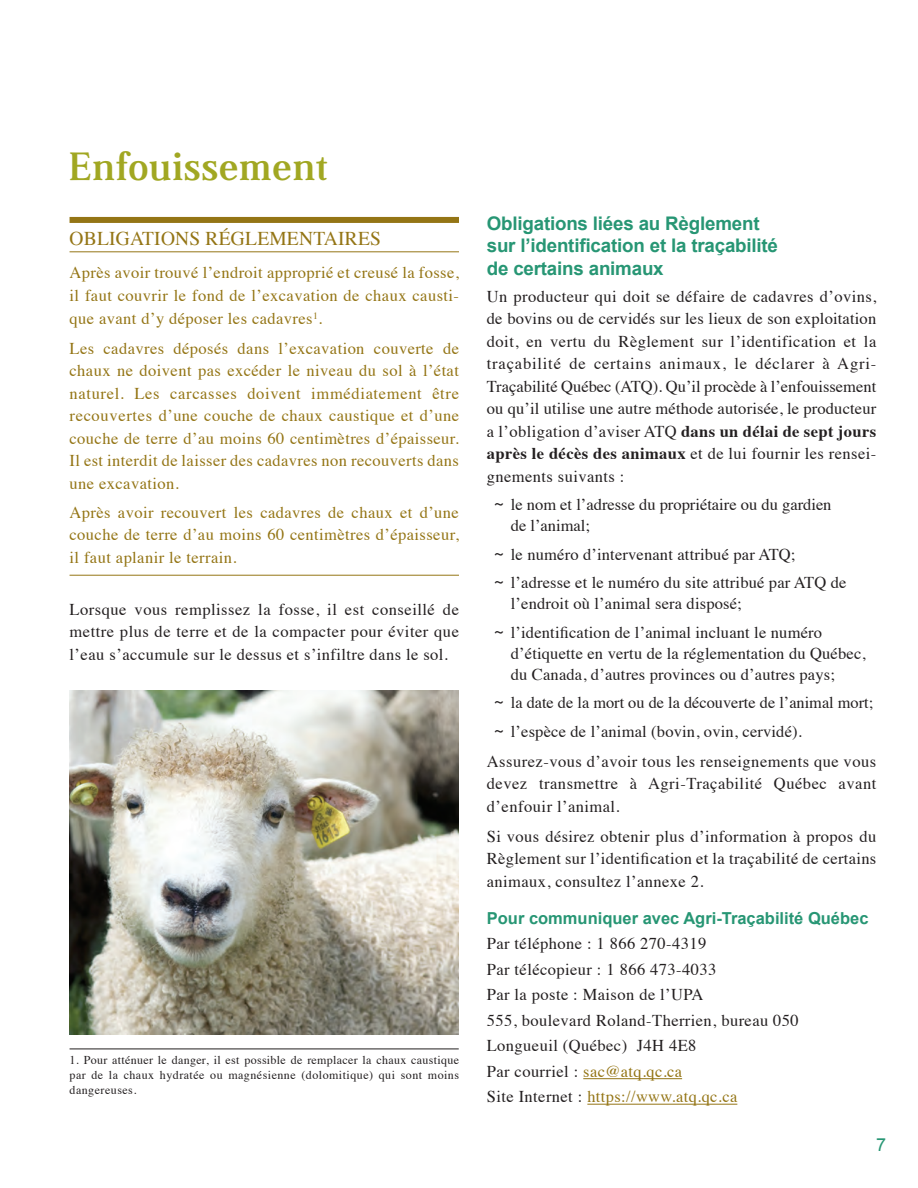
<style>
.page{position:relative;width:918px;height:1188px;background:#fff}
.page>*{position:absolute;margin:0;border:0;box-sizing:border-box;transform-origin:0 0}
.Titre{font:700 39px "Alita Pro";color:#a1a722}
.Réglements{font:19.5px "Times";letter-spacing:.01em;color:#947515}
.Sous-titre{font:700 18.75px/22.5px "Arial";letter-spacing:-.01em;color:#279674}
.Sous-titre-2{font:18px "Arial";color:#279674}
.t1{font:16.5px/22.5px "Times";letter-spacing:.01em;color:#231f20;text-align:justify}
.Obligations{font:16.5px/22.5px "Times";letter-spacing:.025em;color:#947515;text-align:justify}
.sous-sous-titres{font:700 16.5px "Arial";color:#279674}
.t2{font:12px/15px "Times";letter-spacing:.04em;color:#231f20;text-align:justify}
.s1{font-weight:700}
.s2{font-family:"Helvetica Neue"}
.s3{color:#231f20}
</style>
<div class="page">
<div style="left:70px;top:217px;width:389px;height:6px;background:#947515"></div>
<hr style="left:70px;top:251px;width:389px;height:1px;background:#947515">
<hr style="left:70px;top:575px;width:389px;height:1px;background:#947515">
<hr style="left:70px;top:1049px;width:389px;height:1px;background:#231f20">
<hr style="left:583px;top:1078px;width:99px;height:1px;background:#947515">
<hr style="left:587px;top:1104px;width:150px;height:1px;background:#947515">
<img style="left:70px;top:691px;width:389px;height:343px">
<p class="Titre" style="left:70px;top:137px;width:260px">Enfouissement</p>
<p class="Réglements" style="left:70px;top:221px;width:313px">OBLIGATIONS RÉGLEMENTAIRES</p>
<p class="Obligations" style="left:70px;top:260px;width:391px;line-height:23px">Après avoir trouvé l’endroit approprié et creusé la fosse, il faut couvrir le fond de l’excavation de chaux causti&shy;que avant d’y déposer les cadavres<sup>1</sup>.</p>
<p class="Obligations" style="left:70px;top:335px;width:391px">Les cadavres déposés dans l’excavation couverte de chaux ne doivent pas excéder le niveau du sol à l’état naturel. Les carcasses doivent immédiatement être recouvertes d’une couche de chaux caustique et d’une couche de terre d’au moins 60 centimètres d’épaisseur.<br>Il est interdit de laisser des cadavres non recouverts dans une excavation.</p>
<p class="Obligations" style="left:70px;top:500px;width:391px">Après avoir recouvert les cadavres de chaux et d’une couche de terre d’au moins 60 centimètres d’épaisseur, il faut aplanir le terrain.</p>
<p class="t1" style="left:70px;top:596px;width:391px">Lorsque vous remplissez la fosse, il est conseillé de mettre plus de terre et de la compacter pour éviter que l’eau s’accumule sur le dessus et s’infiltre dans le sol.</p>
<p class="t2" style="left:70px;top:1052px;width:391px">1. Pour atténuer le danger, il est possible de remplacer la chaux caustique par de la chaux hydratée ou magnésienne (dolomitique) qui sont moins dangereuses.</p>
<p class="Sous-titre" style="left:487px;top:212px;width:293px">Obligations liées au Règlement sur l’identification et la traçabilité de certains animaux</p>
<p class="t1" style="left:487px;top:283px;width:391px">Un producteur qui doit se défaire de cadavres d’ovins, de bovins ou de cervidés sur les lieux de son exploitation doit, en vertu du Règlement sur l’identification et la traçabilité de certains animaux, le déclarer à Agri-Traçabilité Québec (ATQ). Qu’il procède à l’enfouissement ou qu’il utilise une autre méthode autorisée, le producteur a l’obligation d’aviser ATQ <span class="s1">dans un délai de sept jours après le décès des animaux</span> et de lui fournir les rensei&shy;gnements suivants :</p>
<p class="t1" style="left:511px;top:493px;width:322px;line-height:21px;text-indent:-16px"><span class="s2">~</span> le nom et l’adresse du propriétaire ou du gardien de l’animal;</p>
<p class="t1" style="left:494px;top:541px;width:303px"><span class="s2">~</span> le numéro d’intervenant attribué par ATQ;</p>
<p class="t1" style="left:511px;top:571px;width:337px;line-height:21px;text-indent:-16px"><span class="s2">~</span> l’adresse et le numéro du site attribué par ATQ de l’endroit où l’animal sera disposé;</p>
<p class="t1" style="left:511px;top:620px;width:356px;line-height:21px;text-align:left;text-indent:-16px"><span class="s2">~</span> l’identification de l’animal incluant le numéro d’étiquette en vertu de la réglementation du Québec, du Canada, d’autres provinces ou d’autres pays;</p>
<p class="t1" style="left:494px;top:690px;width:380px"><span class="s2">~</span> la date de la mort ou de la découverte de l’animal mort;</p>
<p class="t1" style="left:494px;top:718px;width:309px"><span class="s2">~</span> l’espèce de l’animal (bovin, ovin, cervidé).</p>
<p class="t1" style="left:487px;top:748px;width:391px">Assurez-vous d’avoir tous les renseignements que vous devez transmettre à Agri-Traçabilité Québec avant d’enfouir l’animal.</p>
<p class="t1" style="left:487px;top:823px;width:391px">Si vous désirez obtenir plus d’information à propos du Règlement sur l’identification et la traçabilité de certains animaux, consultez l’annexe 2.</p>
<p class="sous-sous-titres" style="left:487px;top:907px;width:383px">Pour communiquer avec Agri-Traçabilité Québec</p>
<p class="t1" style="left:487px;top:931px;width:221px">Par téléphone : 1 866 270-4319</p>
<p class="t1" style="left:487px;top:957px;width:231px">Par télécopieur : 1 866 473-4033</p>
<p class="t1" style="left:487px;top:982px;width:218px">Par la poste : Maison de l’UPA</p>
<p class="t1" style="left:487px;top:1008px;width:314px">555, boulevard Roland-Therrien, bureau 050</p>
<p class="t1" style="left:487px;top:1033px;width:211px">Longueuil (Québec) J4H 4E8</p>
<p class="Obligations" style="left:487px;top:1059px;width:197px"><span class="s3">Par courriel :</span> sac@atq.qc.ca</p>
<p class="Obligations" style="left:487px;top:1084px;width:252px"><span class="s3">Site Internet :</span> https://www.atq.qc.ca</p>
<p class="Sous-titre-2" style="left:876px;top:1132px;width:12px">7</p>
</div>
